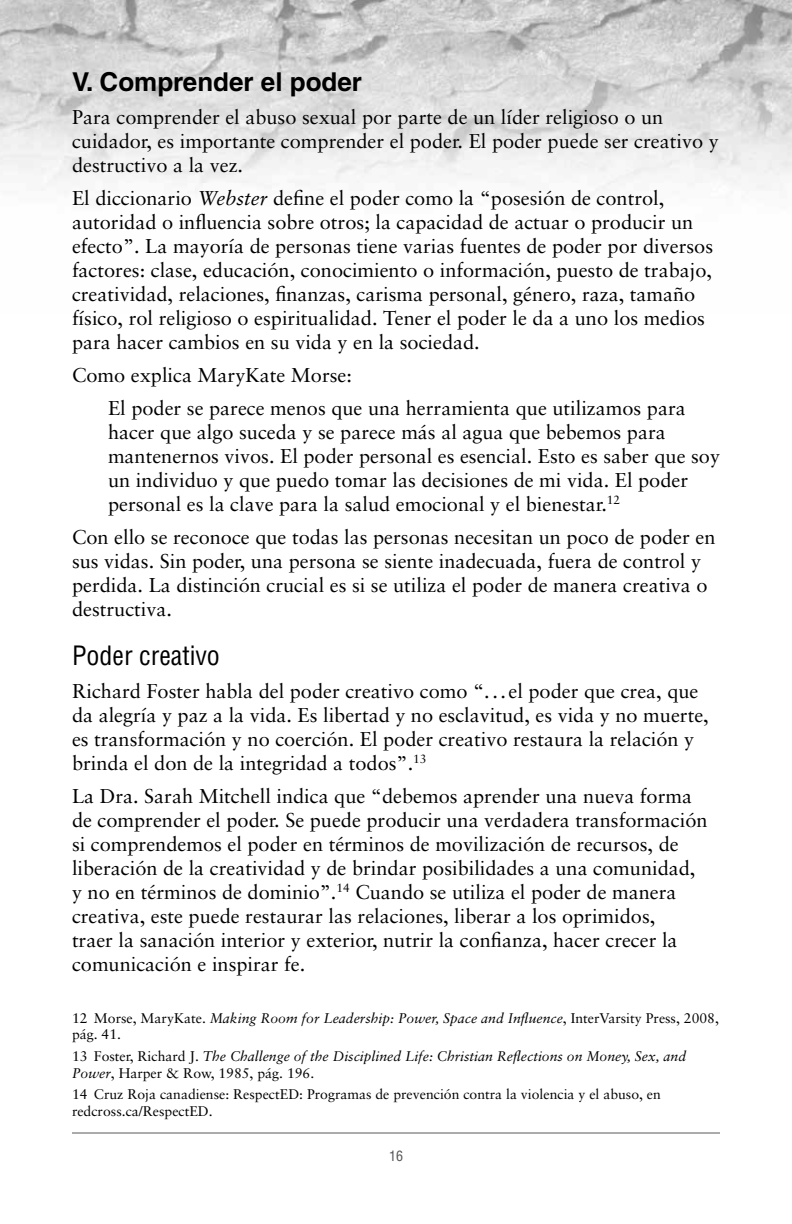
<style>
.page{position:relative;width:792px;height:1224px;background:#fff}
.page>*{position:absolute;margin:0;border:0;box-sizing:border-box;transform-origin:0 0}
.t1{font:700 26px "Helvetica LT Std";color:#000}
.t2{font:condensed 26px "Helvetica LT Std";color:#000}
.t3{font:20px/24px "Sabon";color:#000}
.t4{font:14px/16.8px "Sabon";color:#000}
.t5{font:italic 14px/16.8px "Sabon";color:#000}
.t6{font:condensed 14px "Helvetica LT Std";color:#565659}
.s1{font-style:italic}
.s2{font-style:normal}
</style>
<div class="page">
<img style="left:0;top:0;width:792px;height:198px">
<hr style="left:72px;top:1133px;width:648px;height:1px;background:#58595b">
<h1 class="t1" style="left:72px;top:66px;width:292px">V. Comprender el poder</h1>
<p class="t3" style="left:72px;top:105px;width:648px">Para comprender el abuso sexual por parte de un líder religioso o un cuidador, es importante comprender el poder. El poder puede ser creativo y destructivo a la vez.</p>
<p class="t3" style="left:72px;top:186px;width:643px">El diccionario <span class="s1">Webster</span> define el poder como la “posesión de control, autoridad o influencia sobre otros; la capacidad de actuar o producir un efecto”. La mayoría de personas tiene varias fuentes de poder por diversos factores: clase, educación, conocimiento o información, puesto de trabajo, creatividad, relaciones, finanzas, carisma personal, género, raza, tamaño físico, rol religioso o espiritualidad. Tener el poder le da a uno los medios para hacer cambios en su vida y en la sociedad.</p>
<p class="t3" style="left:108px;top:358px;width:579px;line-height:33px;text-indent:-36px">Como explica MaryKate Morse:<br>El poder se parece menos que una herramienta que utilizamos para</p>
<p class="t3" style="left:108px;top:420px;width:614px">hacer que algo suceda y se parece más al agua que bebemos para mantenernos vivos. El poder personal es esencial. Esto es saber que soy un individuo y que puedo tomar las decisiones de mi vida. El poder personal es la clave para la salud emocional y el bienestar.<sup>12</sup></p>
<p class="t3" style="left:72px;top:525px;width:645px">Con ello se reconoce que todas las personas necesitan un poco de poder en sus vidas. Sin poder, una persona se siente inadecuada, fuera de control y perdida. La distinción crucial es si se utiliza el poder de manera creativa o destructiva.</p>
<h1 class="t2" style="left:72px;top:639px;width:149px">Poder creativo</h1>
<p class="t3" style="left:72px;top:679px;width:638px">Richard Foster habla del poder creativo como “... el poder que crea, que da alegría y paz a la vida. Es libertad y no esclavitud, es vida y no muerte, es transformación y no coerción. El poder creativo restaura la relación y brinda el don de la integridad a todos”.<sup>13</sup></p>
<p class="t3" style="left:72px;top:784px;width:637px">La Dra. Sarah Mitchell indica que “debemos aprender una nueva forma de comprender el poder. Se puede producir una verdadera transformación si comprendemos el poder en términos de movilización de recursos, de liberación de la creatividad y de brindar posibilidades a una comunidad, y no en términos de dominio”.<sup>14</sup> Cuando se utiliza el poder de manera creativa, este puede restaurar las relaciones, liberar a los oprimidos,<br>traer la sanación interior y exterior, nutrir la confianza, hacer crecer la comunicación e inspirar fe.</p>
<p class="t4" style="left:72px;top:1009px;width:648px">12 Morse, MaryKate. <span class="s1">Making Room for Leadership: Power, Space and Influence</span>, InterVarsity Press, 2008, pág. 41.</p>
<p class="t5" style="left:72px;top:1048px;width:616px"><span class="s2">13 Foster, Richard J.</span> The Challenge of the Disciplined Life: Christian Reflections on Money, Sex, and<br>Power<span class="s2">, Harper &amp; Row, 1985, pág. 196.</span></p>
<p class="t4" style="left:72px;top:1086px;width:590px">14 Cruz Roja canadiense: RespectED: Programas de prevención contra la violencia y el abuso, en redcross.ca/RespectED.</p>
<p class="t6" style="left:389px;top:1147px;width:15px">16</p>
</div>
